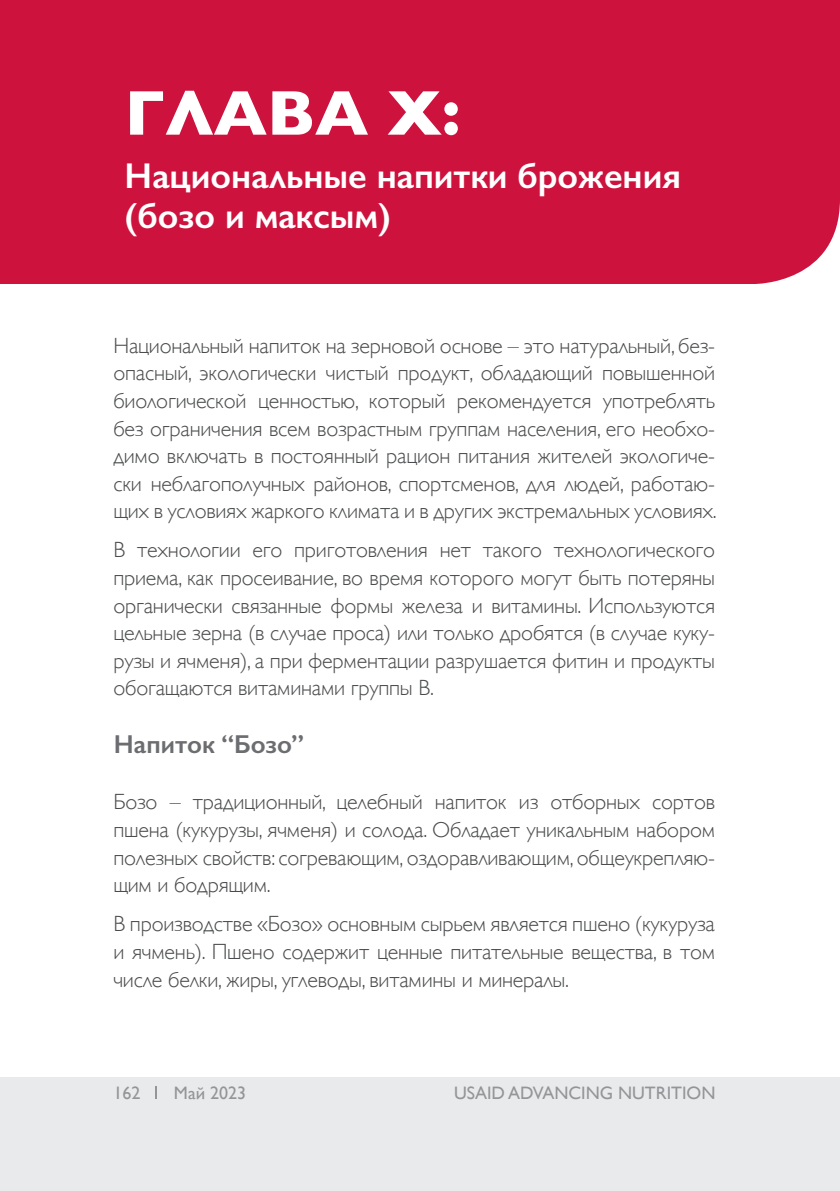
<style>
.page{position:relative;width:840px;height:1191px;background:#fff}
.page>*{position:absolute;margin:0;border:0;box-sizing:border-box;transform-origin:0 0}
.t1{font:700 64px "Gill Sans";color:#fff}
.t2{font:600 36px/40px "Gill Sans";color:#fff}
.t3{font:600 26px "Gill Sans";color:#6c6d70}
.t4{font:300 22px/27.6px "Gill Sans";letter-spacing:-.01em;color:#4b4c4d;text-align:justify}
.t5{font:18px "Gill Sans";color:#939598}
</style>
<div class="page">
<div style="left:0;top:1077px;width:839px;height:114px;background:#e9eaeb"></div>
<hr style="left:839px;top:1077px;width:1px;height:114px;background:#e9eaeb">
<svg style="left:156px;top:1086px;width:1px;height:12px"></svg>
<div style="left:0;top:0;width:839px;height:284px;background:#cd123d"></div>
<h2 class="t1" style="left:125px;top:62px;width:337px">ГЛАВА Х:</h2>
<h2 class="t2" style="left:125px;top:156px;width:557px">Национальные напитки брожения (бозо и максым)</h2>
<p class="t4" style="left:113px;top:330px;width:604px">Национальный напиток на зерновой основе – это натуральный, без&shy;опасный, экологически чистый продукт, обладающий повышенной биологической ценностью, который рекомендуется употреблять без ограничения всем возрастным группам населения, его необхо&shy;димо включать в постоянный рацион питания жителей экологиче&shy;ски неблагополучных районов, спортсменов, для людей, работаю&shy;щих в условиях жаркого климата и в других экстремальных условиях.</p>
<p class="t4" style="left:113px;top:535px;width:603px">В технологии его приготовления нет такого технологического приема, как просеивание, во время которого могут быть потеряны органически связанные формы железа и витамины. Используются цельные зерна (в случае проса) или только дробятся (в случае куку&shy;рузы и ячменя), а при ферментации разрушается фитин и продукты обогащаются витаминами группы В.</p>
<h3 class="t3" style="left:114px;top:728px;width:191px">Напиток “Бозо”</h3>
<p class="t4" style="left:113px;top:787px;width:602px">Бозо – традиционный, целебный напиток из отборных сортов пшена (кукурузы, ячменя) и солода. Обладает уникальным набором полезных свойств: согревающим, оздоравливающим, общеукрепляю&shy;щим и бодрящим.</p>
<p class="t4" style="left:113px;top:909px;width:602px">В производстве «Бозо» основным сырьем является пшено (кукуруза и ячмень). Пшено содержит ценные питательные вещества, в том числе белки, жиры, углеводы, витамины и минералы.</p>
<p class="t5" style="left:113px;top:1082px;width:28px">162</p>
<p class="t5" style="left:174px;top:1082px;width:74px">Май 2023</p>
<p class="t5" style="left:454px;top:1082px;width:263px">USAID ADVANCING NUTRITION</p>
</div>
